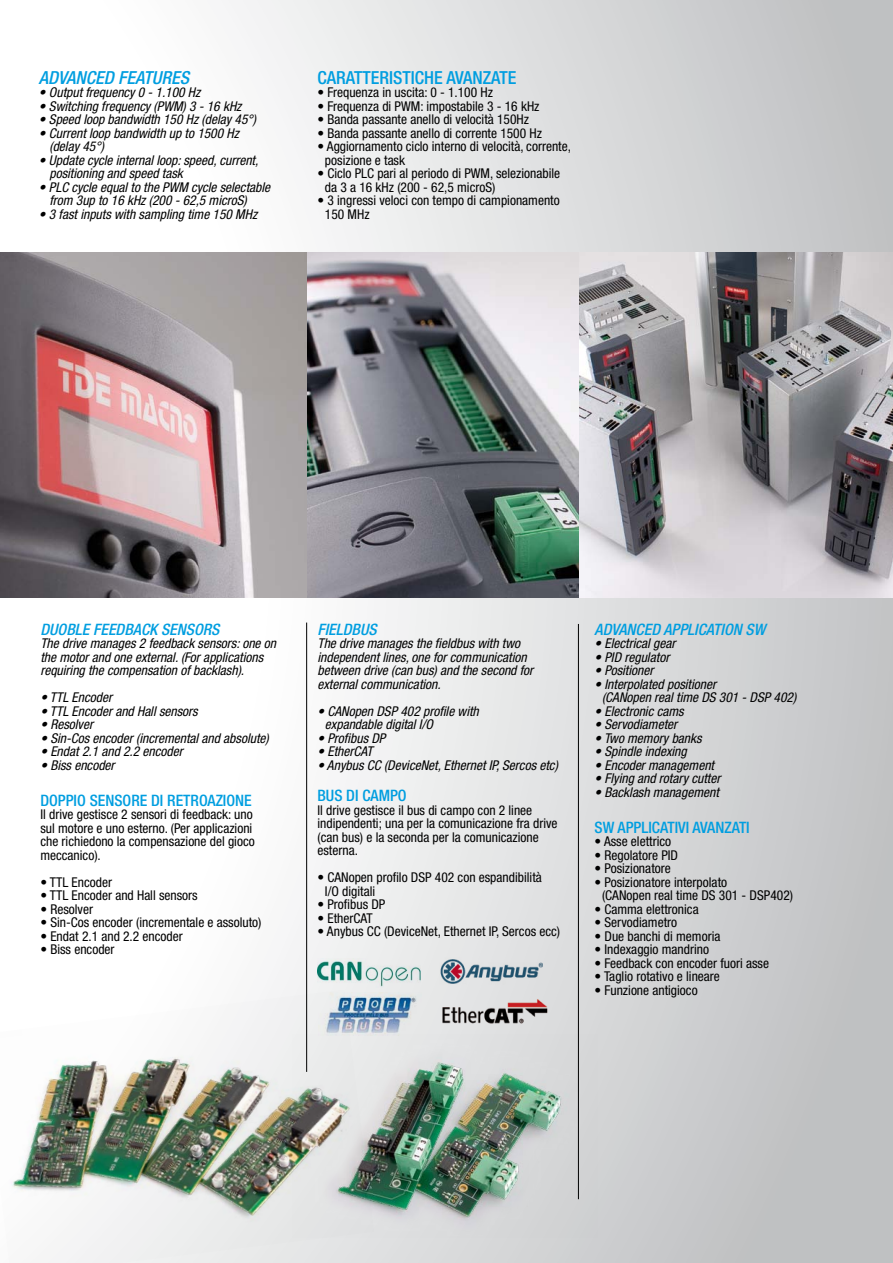
<style>
.page{position:relative;width:893px;height:1263px;background:#fff}
.page>*{position:absolute;margin:0;border:0;box-sizing:border-box;transform-origin:0 0}
.t1{font:500 condensed 18px "Helvetica Neue";color:#009ee0}
.t2{font:italic 500 condensed 18px "Helvetica Neue";color:#009ee0}
.t3{font:500 condensed 15.75px "Helvetica Neue";color:#009ee0}
.t4{font:italic 500 condensed 15.75px "Helvetica Neue";color:#009ee0}
.t5{font:condensed 13.5px/13.5px "Helvetica Neue";color:#000}
.t6{font:italic condensed 13.5px/13.5px "Helvetica Neue";color:#000}
</style>
<div class="page">
<div style="left:0;top:0;width:893px;height:1263px;background:linear-gradient(to right,#fff,#c1c2c4)"></div>
<img style="left:0;top:990px;width:374px;height:273px">
<img style="left:292px;top:1034px;width:305px;height:203px">
<hr style="left:306px;top:622px;width:1px;height:450px;background:#000">
<hr style="left:578px;top:624px;width:1px;height:575px;background:#000">
<img style="left:0;top:253px;width:308px;height:344px">
<img style="left:578px;top:253px;width:315px;height:344px">
<img style="left:308px;top:253px;width:270px;height:344px">
<img style="left:317px;top:959px;width:103px;height:29px">
<img style="left:440px;top:957px;width:102px;height:29px">
<img style="left:319px;top:992px;width:103px;height:43px">
<img style="left:441px;top:996px;width:114px;height:28px">
<h1 class="t2" style="left:39px;top:67px;width:152px">AD VANCED FEATURES</h1>
<p class="t6" style="left:39px;top:86px;width:163px">• Output frequency 0 - 1.100 Hz</p>
<p class="t6" style="left:39px;top:99px;width:204px">• Switching frequency (PWM) 3 - 16 kHz</p>
<p class="t6" style="left:39px;top:113px;width:219px">• Speed loop bandwidth 150 Hz (delay 45°)</p>
<p class="t6" style="left:49px;top:126px;width:191px;text-indent:-11px">• Current loop bandwidth up to 1500 Hz (delay 45°)</p>
<p class="t6" style="left:49px;top:153px;width:210px;text-indent:-11px">• Update cycle internal loop: speed, current, positioning and speed task</p>
<p class="t6" style="left:49px;top:180px;width:222px;text-indent:-11px">• PLC cycle equal to the PWM cycle selectable from 3up to 16 kHz (200 - 62,5 microS)</p>
<p class="t6" style="left:39px;top:207px;width:220px">• 3 fast inputs with sampling time 150 MHz</p>
<h1 class="t1" style="left:317px;top:67px;width:19px">CARATTERISTICHE</h1>
<h1 class="t1" style="left:446px;top:67px;width:10px">AVANZATE</h1>
<p class="t5" style="left:317px;top:86px;width:177px">• Frequenza in uscita: 0 - 1.100 Hz</p>
<p class="t5" style="left:317px;top:99px;width:224px">• Frequenza di PWM: impostabile 3 - 16 kHz</p>
<p class="t5" style="left:317px;top:113px;width:213px">• Banda passante anello di velocità 150Hz</p>
<p class="t5" style="left:317px;top:126px;width:226px">• Banda passante anello di corrente 1500 Hz</p>
<p class="t5" style="left:325px;top:140px;width:248px;text-indent:-8px">• Aggiornamento ciclo interno di velocità, corrente, posizione e task</p>
<p class="t5" style="left:325px;top:167px;width:237px;text-indent:-8px">• Ciclo PLC pari al periodo di PWM, selezionabile da 3 a 16 kHz (200 - 62,5 microS)</p>
<p class="t5" style="left:325px;top:194px;width:236px;text-indent:-8px">• 3 ingressi veloci con tempo di campionamento<br>150 MHz</p>
<p class="t4" style="left:40px;top:620px;width:181px">DUOBLE FEEDBACK SENSORS</p>
<p class="t6" style="left:40px;top:637px;width:237px">The drive manages 2 feedback sensors: one on the motor and one external. (For applications requiring the compensation of backlash).</p>
<p class="t6" style="left:40px;top:691px;width:73px">• TTL Encoder</p>
<p class="t6" style="left:40px;top:704px;width:159px">• TTL Encoder and Hall sensors</p>
<p class="t6" style="left:40px;top:718px;width:54px">• Resolver</p>
<p class="t6" style="left:40px;top:731px;width:230px">• Sin-Cos encoder (incremental and absolute)</p>
<p class="t6" style="left:40px;top:745px;width:144px">• Endat 2.1 and 2.2 encoder</p>
<p class="t6" style="left:40px;top:758px;width:76px">• Biss encoder</p>
<p class="t3" style="left:40px;top:791px;width:17px">DOPPIO</p>
<p class="t3" style="left:90px;top:791px;width:10px">SENSORE</p>
<p class="t3" style="left:151px;top:791px;width:25px">DI RETROAZIONE</p>
<p class="t5" style="left:40px;top:808px;width:216px">Il drive gestisce 2 sensori di feedback: uno sul motore e uno esterno. (Per applicazioni che richiedono la compensazione del gioco meccanico).</p>
<p class="t5" style="left:40px;top:875px;width:73px">• TTL Encoder</p>
<p class="t5" style="left:40px;top:889px;width:159px">• TTL Encoder and Hall sensors</p>
<p class="t5" style="left:40px;top:902px;width:54px">• Resolver</p>
<p class="t5" style="left:40px;top:916px;width:223px">• Sin-Cos encoder (incrementale e assoluto)</p>
<p class="t5" style="left:40px;top:929px;width:144px">• Endat 2.1 and 2.2 encoder</p>
<p class="t5" style="left:40px;top:943px;width:76px">• Biss encoder</p>
<p class="t4" style="left:317px;top:620px;width:61px">FIELDBUS</p>
<p class="t6" style="left:317px;top:637px;width:217px">The drive manages the fieldbus with two independent lines, one for communication between drive (can bus) and the second for external communication.</p>
<p class="t6" style="left:325px;top:704px;width:155px;text-indent:-8px">• CANopen DSP 402 profile with expandable digital I/O</p>
<p class="t6" style="left:317px;top:731px;width:69px">• Profibus DP</p>
<p class="t6" style="left:317px;top:745px;width:57px">• EtherCAT</p>
<p class="t6" style="left:317px;top:758px;width:242px">• Anybus CC (DeviceNet, Ethernet IP, Sercos etc)</p>
<p class="t3" style="left:317px;top:786px;width:55px">BUS DICAMPO</p>
<p class="t5" style="left:317px;top:803px;width:242px">Il drive gestisce il bus di campo con 2 linee indipendenti; una per la comunicazione fra drive (can bus) e la seconda per la comunicazione esterna.</p>
<p class="t5" style="left:325px;top:871px;width:218px;text-indent:-8px">• CANopen profilo DSP 402 con espandibilità<br>I/O digitali</p>
<p class="t5" style="left:317px;top:898px;width:69px">• Profibus DP</p>
<p class="t5" style="left:317px;top:911px;width:57px">• EtherCAT</p>
<p class="t5" style="left:317px;top:925px;width:244px">• Anybus CC (DeviceNet, Ethernet IP, Sercos ecc)</p>
<p class="t4" style="left:594px;top:620px;width:172px">AD VANCED APPLICATION SW</p>
<p class="t6" style="left:594px;top:637px;width:82px">• Electrical gear</p>
<p class="t6" style="left:594px;top:650px;width:76px">• PID regulator</p>
<p class="t6" style="left:594px;top:664px;width:60px">• Positioner</p>
<p class="t6" style="left:602px;top:677px;width:196px;text-indent:-8px">• Interpolated positioner<br>(CANopen real time DS 301 - DSP 402)</p>
<p class="t6" style="left:594px;top:704px;width:91px">• Electronic cams</p>
<p class="t6" style="left:594px;top:718px;width:84px">• Servodiameter</p>
<p class="t6" style="left:594px;top:731px;width:109px">• Two memory banks</p>
<p class="t6" style="left:594px;top:745px;width:94px">• Spindle indexing</p>
<p class="t6" style="left:594px;top:758px;width:121px">• Encoder management</p>
<p class="t6" style="left:594px;top:772px;width:127px">• Flying and rotary cutter</p>
<p class="t6" style="left:594px;top:785px;width:126px">• Backlash management</p>
<p class="t3" style="left:594px;top:818px;width:31px">SWAPPLICATIVI</p>
<p class="t3" style="left:692px;top:818px;width:9px">AVANZATI</p>
<p class="t5" style="left:594px;top:835px;width:78px">• Asse elettrico</p>
<p class="t5" style="left:594px;top:848px;width:85px">• Regolatore PID</p>
<p class="t5" style="left:594px;top:862px;width:78px">• Posizionatore</p>
<p class="t5" style="left:602px;top:875px;width:193px;text-indent:-8px">• Posizionatore interpolato<br>(CANopen real time DS 301 - DSP402)</p>
<p class="t5" style="left:594px;top:902px;width:106px">• Camma elettronica</p>
<p class="t5" style="left:594px;top:916px;width:84px">• Servodiametro</p>
<p class="t5" style="left:594px;top:929px;width:127px">• Due banchi di memoria</p>
<p class="t5" style="left:594px;top:943px;width:116px">• Indexaggio mandrino</p>
<p class="t5" style="left:594px;top:956px;width:176px">• Feedback con encoder fuori asse</p>
<p class="t5" style="left:594px;top:970px;width:127px">• Taglio rotativo e lineare</p>
<p class="t5" style="left:594px;top:983px;width:105px">• Funzione antigioco</p>
</div>
